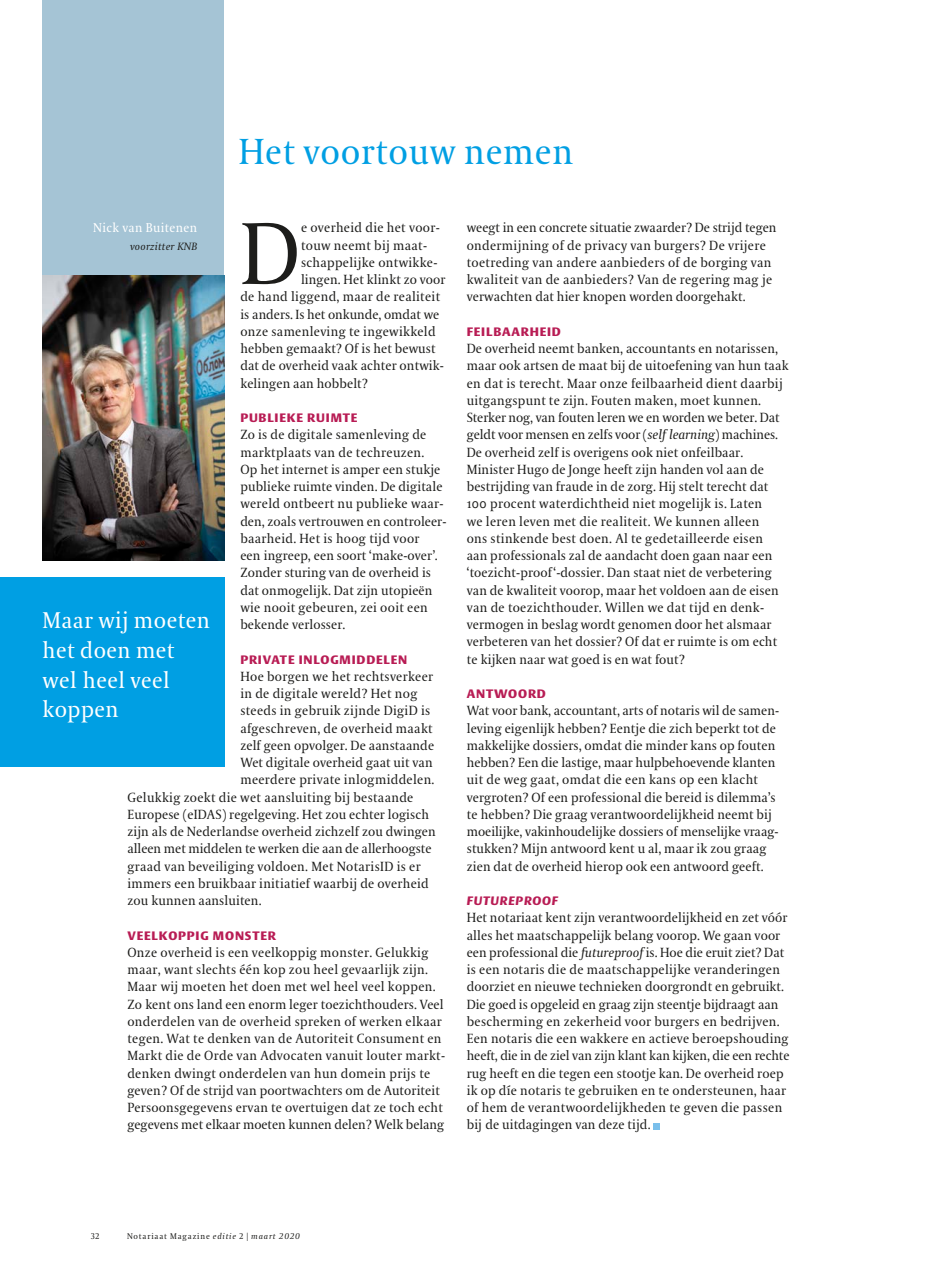
<style>
.page{position:relative;width:936px;height:1263px;background:#fff}
.page>*{position:absolute;margin:0;border:0;box-sizing:border-box;transform-origin:0 0}
.t1{font:87.3px "VPRO Coranto";color:#1d1d1b}
.t2{font:36px "VPRO Coranto";letter-spacing:.02em;color:#009fe3}
.t3{font:22.65px/29.7px "VPRO Coranto";letter-spacing:.02em;color:#fff}
.t4{font:13.2px/17.2px "VPRO Coranto";letter-spacing:.01em;color:#1d1d1b}
.t5{font:12.75px "VPRO Coranto";letter-spacing:.03em;color:#fff}
.t6{font:700 12px "VPRO Vesta";letter-spacing:.07em;color:#b81c54}
.t7{font:italic 700 12px "VPRO Vesta";letter-spacing:.07em;color:#b81c54}
.t8{font:italic 10.5px "VPRO Coranto";letter-spacing:.03em;color:#1d1d1b}
.t9{font:8.25px "VPRO Coranto";letter-spacing:.1em;color:#1d1d1b}
.t10{font:8.25px "VPRO Coranto Cn";color:#1d1d1b}
.s1{font-style:italic}
.s2{font-family:"VPRO Coranto Cn"}
</style>
<div class="page">
<svg style="left:653px;top:1123px;width:6px;height:6px"></svg>
<div style="left:43px;top:0;width:181px;height:560px;background:#a5c4d5"></div>
<div style="left:0;top:577px;width:224px;height:190px;background:#009fe3"></div>
<img style="left:43px;top:275px;width:181px;height:285px">
<h2 class="t2" style="left:239px;top:130px;width:336px">Het voortouw nemen</h2>
<h1 class="t1" style="left:240px;top:202px;width:61px">D</h1>
<p class="t4" style="left:301px;top:219px;width:140px">e overheid die het voor-</p>
<p class="t5" style="left:93px;top:220px;width:105px">Nick van Buitenen</p>
<p class="t8" style="left:130px;top:240px;width:69px">voorzitter KNB</p>
<p class="t4" style="left:301px;top:236px;width:128px">touw neemt bij maat-</p>
<p class="t4" style="left:301px;top:254px;width:138px">schappelijke ontwikke-</p>
<p class="t4" style="left:301px;top:271px;width:146px">lingen. Het klinkt zo voor</p>
<p class="t4" style="left:240px;top:288px;width:201px">de hand liggend, maar de realiteit</p>
<p class="t4" style="left:240px;top:305px;width:200px">is anders. Is het onkunde, omdat we</p>
<p class="t4" style="left:240px;top:323px;width:197px">onze samenleving te ingewikkeld</p>
<p class="t4" style="left:240px;top:340px;width:197px">hebben gemaakt? Of is het bewust</p>
<p class="t4" style="left:240px;top:357px;width:205px">dat de overheid vaak achter ontwik-</p>
<p class="t4" style="left:240px;top:374px;width:129px">kelingen aan hobbelt?</p>
<p class="t6" style="left:240px;top:413px;width:119px">PUBLIEKE RUIMTE</p>
<p class="t4" style="left:240px;top:426px;width:206px">Zo is de digitale samenleving de marktplaats van de techreuzen.<br>Op het internet is amper een stukje publieke ruimte vinden. De digitale wereld ontbeert nu publieke waar&shy;den, zoals vertrouwen en controleer&shy;baarheid. Het is hoog tijd voor<br>een ingreep, een soort ‘make-over’.<br>Zonder sturing van de overheid is dat onmogelijk. Dat zijn utopieën wie nooit gebeuren, zei ooit een bekende verlosser.</p>
<p class="t6" style="left:240px;top:654px;width:168px">PRIVATE INLOGMIDDELEN</p>
<p class="t4" style="left:240px;top:668px;width:194px">Hoe borgen we het rechtsverkeer</p>
<p class="t4" style="left:240px;top:685px;width:178px">in de digitale wereld? Het nog</p>
<p class="t4" style="left:240px;top:702px;width:191px">steeds in gebruik zijnde DigiD is</p>
<p class="t4" style="left:240px;top:719px;width:194px">afgeschreven, de overheid maakt</p>
<p class="t4" style="left:240px;top:737px;width:195px">zelf geen opvolger. De aanstaande</p>
<p class="t4" style="left:240px;top:754px;width:194px">Wet digitale overheid gaat uit van</p>
<p class="t4" style="left:240px;top:771px;width:195px">meerdere private inlogmiddelen.</p>
<p class="t4" style="left:127px;top:788px;width:287px">Gelukkig zoekt die wet aansluiting bij bestaande</p>
<p class="t4" style="left:127px;top:806px;width:303px">Europese (eIDAS) regelgeving. Het zou echter logisch</p>
<p class="t4" style="left:127px;top:823px;width:310px">zijn als de Nederlandse overheid zichzelf zou dwingen</p>
<p class="t4" style="left:127px;top:840px;width:305px">alleen met middelen te werken die aan de allerhoogste</p>
<p class="t4" style="left:127px;top:857px;width:295px">graad van beveiliging voldoen. Met NotarisID is er</p>
<p class="t4" style="left:127px;top:875px;width:303px">immers een bruikbaar initiatief waarbij de overheid</p>
<p class="t4" style="left:127px;top:892px;width:135px">zou kunnen aansluiten.</p>
<p class="t6" style="left:127px;top:930px;width:150px">VEELKOPPIG MONSTER</p>
<p class="t4" style="left:127px;top:944px;width:319px">Onze overheid is een veelkoppig monster. Gelukkig maar, want slechts één kop zou heel gevaarlijk zijn.<br>Maar wij moeten het doen met wel heel veel koppen.<br>Zo kent ons land een enorm leger toezichthouders. Veel onderdelen van de overheid spreken of werken elkaar tegen. Wat te denken van de Autoriteit Consument en Markt die de Orde van Advocaten vanuit louter markt&shy;denken dwingt onderdelen van hun domein prijs te geven? Of de strijd van poortwachters om de Autoriteit Persoonsgegevens ervan te overtuigen dat ze toch echt gegevens met elkaar moeten kunnen delen? Welk belang</p>
<h3 class="t3" style="left:43px;top:606px;width:169px">Maar wij moeten het doen met wel heel veel koppen</h3>
<p class="t4" style="left:466px;top:219px;width:311px">weegt in een concrete situatie zwaarder? De strijd tegen ondermijning of de privacy van burgers? De vrijere toetreding van andere aanbieders of de borging van kwaliteit van de aanbieders? Van de regering mag je verwachten dat hier knopen worden doorgehakt.</p>
<p class="t6" style="left:466px;top:326px;width:96px">FEILBAARHEID</p>
<p class="t4" style="left:466px;top:340px;width:323px">De overheid neemt banken, accountants en notarissen, maar ook artsen de maat bij de uitoefening van hun taak en dat is terecht. Maar onze feilbaarheid dient daarbij uitgangspunt te zijn. Fouten maken, moet kunnen.<br>Sterker nog, van fouten leren we en worden we beter. Dat geldt voor mensen en zelfs voor (<span class="s1">self learning</span>) machines.<br>De overheid zelf is overigens ook niet onfeilbaar.<br>Minister Hugo de Jonge heeft zijn handen vol aan de bestrijding van fraude in de zorg. Hij stelt terecht dat 100 procent waterdichtheid niet mogelijk is. Laten<br>we leren leven met die realiteit. We kunnen alleen<br>ons stinkende best doen. Al te gedetailleerde eisen<br>aan professionals zal de aandacht doen gaan naar een ‘toezicht-proof‘-dossier. Dan staat niet de verbetering van de kwaliteit voorop, maar het voldoen aan de eisen van de toezichthouder. Willen we dat tijd en denk&shy;vermogen in beslag wordt genomen door het alsmaar verbeteren van het dossier? Of dat er ruimte is om echt te kijken naar wat goed is en wat fout?</p>
<p class="t6" style="left:466px;top:689px;width:81px">ANTWOORD</p>
<p class="t4" style="left:466px;top:702px;width:313px">Wat voor bank, accountant, arts of notaris wil de samen&shy;leving eigenlijk hebben? Eentje die zich beperkt tot de makkelijke dossiers, omdat die minder kans op fouten hebben? Een die lastige, maar hulpbehoevende klanten uit de weg gaat, omdat die een kans op een klacht vergroten? Of een professional die bereid is dilemma’s te hebben? Die graag verantwoordelijkheid neemt bij moeilijke, vakinhoudelijke dossiers of menselijke vraag&shy;stukken? Mijn antwoord kent u al, maar ik zou graag zien dat de overheid hierop ook een antwoord geeft.</p>
<p class="t7" style="left:466px;top:896px;width:93px">FUTUREPROOF</p>
<p class="t4" style="left:466px;top:909px;width:324px">Het notariaat kent zijn verantwoordelijkheid en zet vóór alles het maatschappelijk belang voorop. We gaan voor een professional die <span class="s1">futureproof</span> is. Hoe die eruit ziet? Dat is een notaris die de maatschappelijke veranderingen doorziet en nieuwe technieken doorgrondt en gebruikt.<br>Die goed is opgeleid en graag zijn steentje bijdraagt aan bescherming en zekerheid voor burgers en bedrijven.<br>Een notaris die een wakkere en actieve beroepshouding heeft, die in de ziel van zijn klant kan kijken, die een rechte rug heeft en die tegen een stootje kan. De overheid roep ik op díe notaris te gebruiken en te ondersteunen, haar of hem de verantwoordelijkheden te geven die passen bij de uitdagingen van deze tijd.</p>
<p class="t10" style="left:91px;top:1231px;width:10px">32</p>
<p class="t9" style="left:127px;top:1231px;width:174px">Notariaat Magazine <span class="s1">editie</span> <span class="s2">2 |</span> <span class="s1">maart 2020</span></p>
</div>
